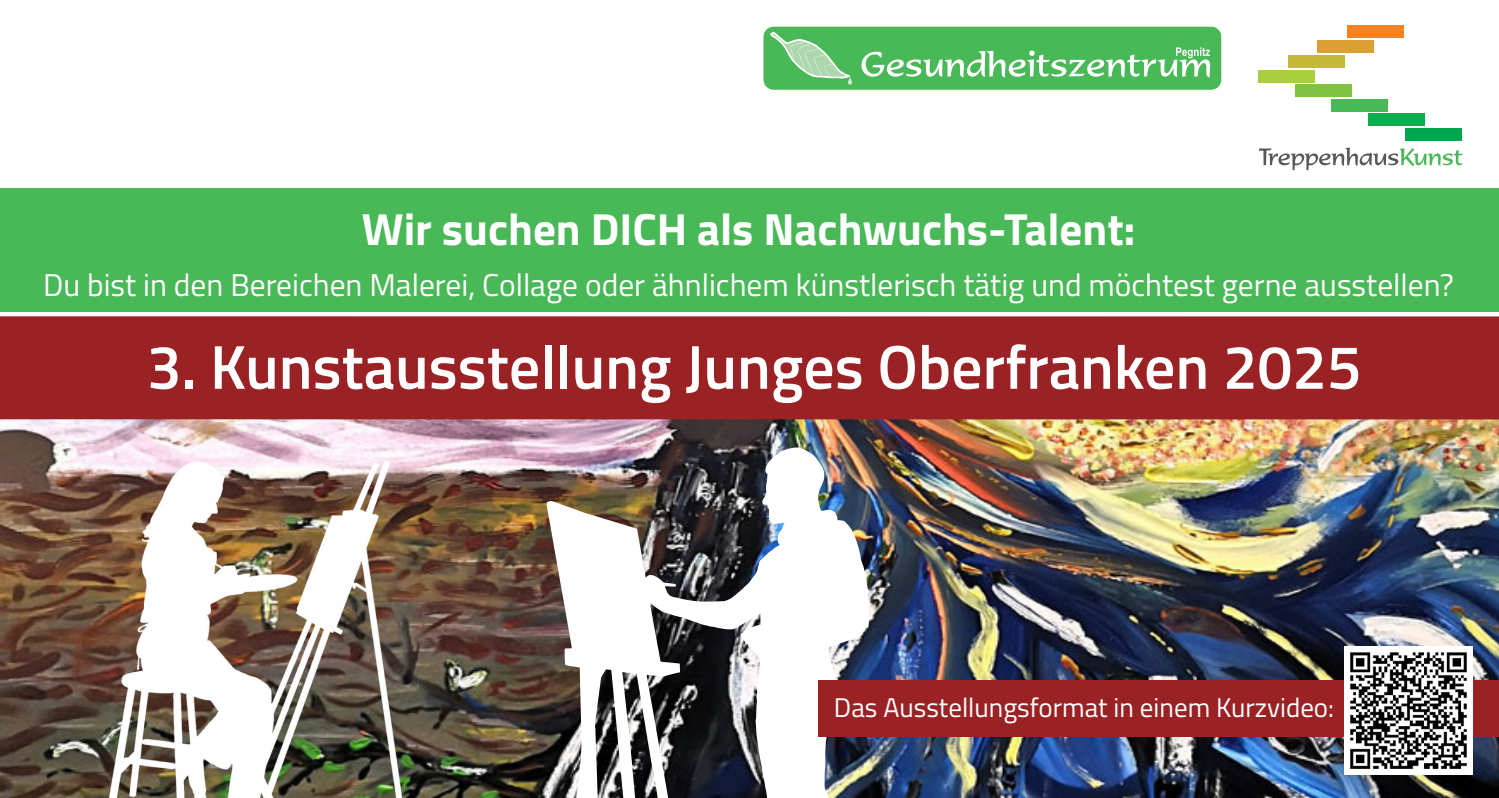
<style>
.page{position:relative;width:1499px;height:798px;background:#fff}
.page>*{position:absolute;margin:0;border:0;box-sizing:border-box;transform-origin:0 0}
.t1{font:600 61.88px "Titillium Web";color:#fff}
.t2{font:700 45px "Titillium Web";color:#fff}
.t3{font:31.5px "Titillium Web";color:#fff}
.t4{font:27px "Titillium Web";color:#fff}
</style>
<div class="page">
<img style="left:0;top:419px;width:1499px;height:378px">
<div style="left:1258px;top:70px;width:56px;height:12px;background:#a9cf3e"></div>
<div style="left:1288px;top:55px;width:56px;height:12px;background:#c6b938"></div>
<div style="left:1318px;top:40px;width:56px;height:12px;background:#dd9f34"></div>
<div style="left:1347px;top:25px;width:57px;height:12px;background:#f58222"></div>
<div style="left:1295px;top:85px;width:56px;height:12px;background:#80c344"></div>
<div style="left:1331px;top:99px;width:57px;height:12px;background:#49b857"></div>
<div style="left:1368px;top:113px;width:57px;height:13px;background:#0cae4d"></div>
<div style="left:1405px;top:128px;width:56px;height:12px;background:#00a54f"></div>
<svg style="left:1259px;top:147px;width:204px;height:23px"></svg>
<div style="left:763px;top:26px;width:459px;height:64px;background:#49b857;border-radius:11px"></div>
<div style="left:762px;top:26px;width:460px;height:65px;border:1px solid #fff;border-radius:11px"></div>
<svg style="left:770px;top:32px;width:82px;height:53px"></svg>
<svg style="left:861px;top:47px;width:349px;height:30px"></svg>
<div style="left:0;top:316px;width:1499px;height:103px;background:#9b2224"></div>
<div style="left:0;top:188px;width:1499px;height:124px;background:#49b857"></div>
<img style="left:547px;top:447px;width:322px;height:350px">
<img style="left:52px;top:433px;width:365px;height:364px">
<div style="left:818px;top:679px;width:681px;height:57px;background:#9b2224"></div>
<img style="left:1345px;top:646px;width:127px;height:127px">
<p class="t2" style="left:362px;top:195px;width:775px">Wir suchen DICH als Nachwuchs-Talent:</p>
<p class="t3" style="left:43px;top:261px;width:1412px">Du bist in den Bereichen Malerei, Collage oder ähnlichem künstlerisch tätig und möchtest gerne ausstellen?</p>
<p class="t1" style="left:147px;top:320px;width:1216px">3. Kunstausstellung Junges Oberfranken 2025</p>
<p class="t4" style="left:834px;top:687px;width:502px">Das Ausstellungsformat in einem Kurzvideo:</p>
</div>
